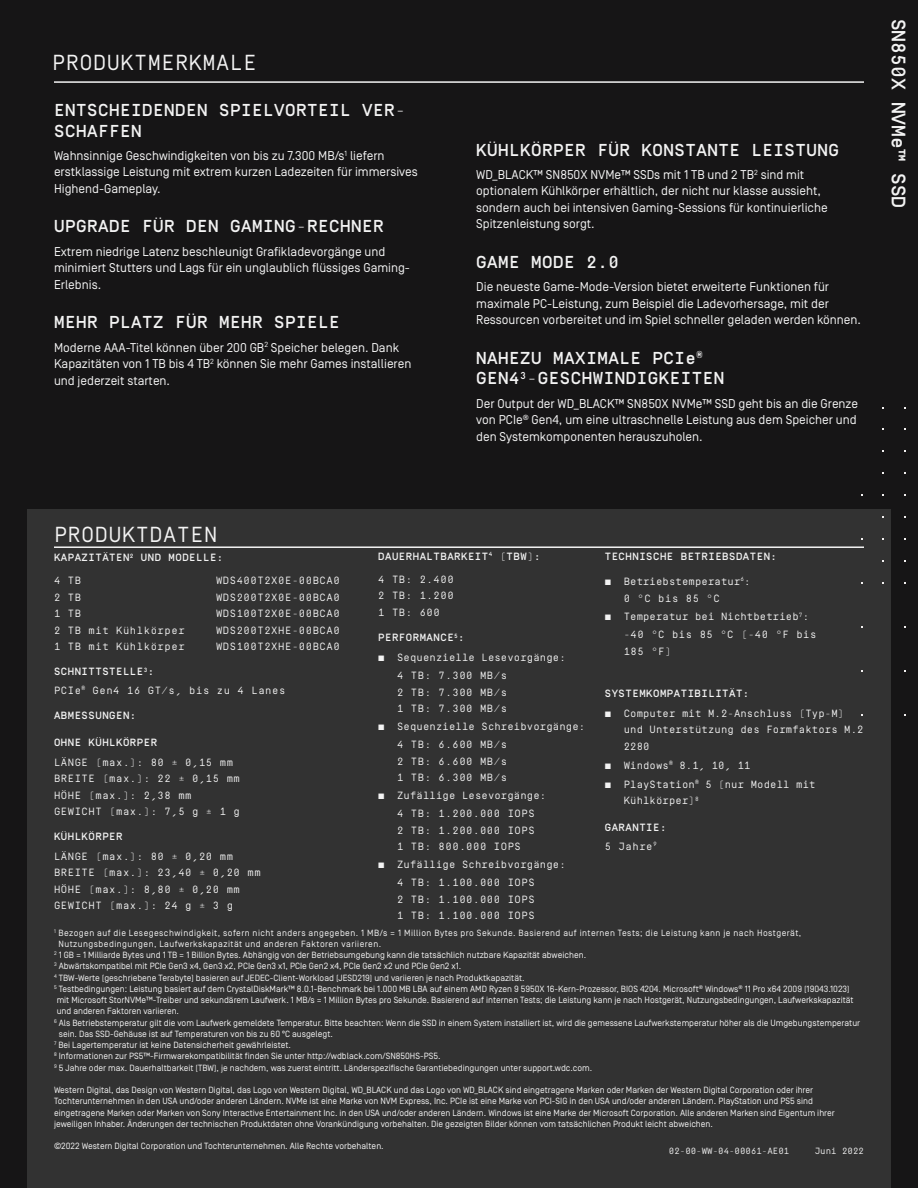
<style>
.page{position:relative;width:918px;height:1188px;background:#161516}
.page>*{position:absolute;margin:0;border:0;box-sizing:border-box;transform-origin:0 0}
.t1{font:21.75px "Simplon Mono";letter-spacing:.02em;color:#f3f3f3}
.t2{font:500 19.5px "Simplon Mono";color:#f3f3f3}
.t3{font:500 17.25px/20.7px "Simplon Mono";letter-spacing:.03em;color:#f3f3f3}
.t4{font:12.75px/16.5px "Simplon Norm";color:#f3f3f3}
.t5{font:10.5px/16.5px "Simplon Mono";letter-spacing:.05em;color:#f3f3f3}
.t6{font:10.5px/17.9px "Simplon Mono";letter-spacing:.01em;color:#f3f3f3}
.t7{font:500 10.5px/23px "Simplon Mono";letter-spacing:.05em;color:#f3f3f3}
.t8{font:9px/11.2px "Simplon Norm";color:#f3f3f3}
.t9{font:9px "Simplon Norm";letter-spacing:.05em;color:#f3f3f3}
.t10{font:9px "Simplon Mono";color:#f3f3f3}
.s1{font-weight:400}
.s2{font-weight:500}
</style>
<div class="page">
<div style="left:27px;top:510px;width:864px;height:678px;background:#323232"></div>
<hr style="left:54px;top:81px;width:810px;height:2px;background:#f3f3f3">
<hr style="left:54px;top:546px;width:810px;height:2px;background:#f3f3f3">
<h1 class="t1" style="left:52px;top:51px;width:206px">PRODUKTMERKMALE</h1>
<h3 class="t3" style="left:54px;top:100px;width:353px">ENTSCHEIDENDEN SPIELVORTEIL VER-<br>SCHAFFEN</h3>
<h3 class="t4" style="left:54px;top:148px;width:365px">Wahnsinnige Geschwindigkeiten von bis zu 7.300 MB/s<sup>1</sup> liefern erstklassige Leistung mit extrem kurzen Ladezeiten für immersives<br>Highend-Gameplay.</h3>
<h3 class="t3" style="left:54px;top:216px;width:331px">UPGRADE FÜR DEN GAMING-RECHNER</h3>
<h3 class="t4" style="left:54px;top:243px;width:358px">Extrem niedrige Latenz beschleunigt Grafikladevorgänge und minimiert Stutters und Lags für ein unglaublich flüssiges Gaming-<br>Erlebnis.</h3>
<h3 class="t3" style="left:54px;top:312px;width:287px">MEHR PLATZ FÜR MEHR SPIELE</h3>
<h3 class="t4" style="left:54px;top:339px;width:359px">Moderne AAA-Titel können über 200 GB<sup>2</sup> Speicher belegen. Dank<br>Kapazitäten von 1 TB bis 4 TB<sup>2</sup> können Sie mehr Games installieren und jederzeit starten.</h3>
<h3 class="t3" style="left:476px;top:139px;width:364px">KÜHLKÖRPER FÜR KONSTANTE LEISTUNG</h3>
<h3 class="t4" style="left:476px;top:166px;width:353px">WD_BLACK™ SN850X NVMe™ SSDs mit 1 TB und 2 TB<sup>2</sup> sind mit optionalem Kühlkörper erhältlich, der nicht nur klasse aussieht, sondern auch bei intensiven Gaming-Sessions für kontinuierliche Spitzenleistung sorgt.</h3>
<h3 class="t3" style="left:476px;top:252px;width:144px">GAME MODE 2.0</h3>
<h3 class="t4" style="left:476px;top:279px;width:386px">Die neueste Game-Mode-Version bietet erweiterte Funktionen für maximale PC-Leistung, zum Beispiel die Ladevorhersage, mit der<br>Ressourcen vorbereitet und im Spiel schneller geladen werden können.</h3>
<h3 class="t3" style="left:476px;top:348px;width:250px">NAHEZU MAXIMALE PCIe<sup>®<br></sup>GEN4<sup>3</sup>-GESCHWINDIGKEITEN</h3>
<h3 class="t4" style="left:476px;top:395px;width:383px;text-align:justify">Der Output der WD_BLACK™ SN850X NVMe™ SSD geht bis an die Grenze von PCIe<sup>®</sup> Gen4, um eine ultraschnelle Leistung aus dem Speicher und den Systemkomponenten herauszuholen.</h3>
<h2 class="t2" style="left:909px;top:19px;width:191px;rotate:90deg">SN850X NVMe™ SSD</h2>
<h1 class="t1" style="left:54px;top:523px;width:165px">PRODUKTDATEN</h1>
<p class="t7" style="left:54px;top:546px;width:171px">KAPAZITÄTEN<sup>2</sup> UND MODELLE:<br><span class="s1">4 TB</span></p>
<p class="t5" style="left:216px;top:572px;width:125px">WDS400T2X0E-00BCA0</p>
<p class="t5" style="left:54px;top:589px;width:29px">2 TB</p>
<p class="t5" style="left:216px;top:589px;width:125px">WDS200T2X0E-00BCA0</p>
<p class="t5" style="left:54px;top:605px;width:29px">1 TB</p>
<p class="t5" style="left:216px;top:605px;width:125px">WDS100T2X0E-00BCA0</p>
<p class="t5" style="left:54px;top:622px;width:132px">2 TB mit Kühlkörper</p>
<p class="t5" style="left:216px;top:622px;width:125px">WDS200T2XHE-00BCA0</p>
<p class="t5" style="left:54px;top:638px;width:132px">1 TB mit Kühlkörper</p>
<p class="t5" style="left:216px;top:638px;width:125px">WDS100T2XHE-00BCA0</p>
<p class="t5" style="left:54px;top:662px;width:233px;line-height:18.6px"><span class="s2">SCHNITTSTELLE</span><sup>3</sup><span class="s2">:<br></span>PCIe<sup>®</sup> Gen4 16 GT/s, bis zu 4 Lanes</p>
<p class="t7" style="left:54px;top:704px;width:84px">ABMESSUNGEN:</p>
<p class="t7" style="left:54px;top:731px;width:105px">OHNE KÜHLKÖRPER</p>
<p class="t5" style="left:54px;top:754px;width:188px">LÄNGE (max.): 80 ± 0,15 mm<br>BREITE (max.): 22 ± 0,15 mm<br>HÖHE (max.): 2,38 mm<br>GEWICHT (max.): 7,5 g ± 1 g</p>
<p class="t7" style="left:54px;top:825px;width:70px">KÜHLKÖRPER</p>
<p class="t5" style="left:54px;top:848px;width:208px">LÄNGE (max.): 80 ± 0,20 mm<br>BREITE (max.): 23,40 ± 0,20 mm<br>HÖHE (max.): 8,80 ± 0,20 mm<br>GEWICHT (max.): 24 g ± 3 g</p>
<p class="t7" style="left:378px;top:545px;width:164px">DAUERHALTBARKEIT<sup>4</sup> (TBW):<br><span class="s1">4 TB: 2.400</span></p>
<p class="t5" style="left:378px;top:588px;width:77px">2 TB: 1.200<br>1 TB: 600</p>
<p class="t7" style="left:378px;top:626px;width:88px">PERFORMANCE<sup>5</sup>:</p>
<p class="t6" style="left:397px;top:649px;width:170px;text-indent:-19px">■ Sequenzielle Lesevorgänge:<br>4 TB: 7.300 MB/s</p>
<p class="t5" style="left:397px;top:684px;width:112px">2 TB: 7.300 MB/s<br>1 TB: 7.300 MB/s</p>
<p class="t6" style="left:397px;top:718px;width:190px;text-indent:-19px">■ Sequenzielle Schreibvorgänge:<br>4 TB: 6.600 MB/s</p>
<p class="t5" style="left:397px;top:753px;width:112px">2 TB: 6.600 MB/s<br>1 TB: 6.300 MB/s</p>
<p class="t6" style="left:397px;top:787px;width:151px;text-indent:-19px">■ Zufällige Lesevorgänge:<br>4 TB: 1.200.000 IOPS</p>
<p class="t5" style="left:397px;top:822px;width:139px">2 TB: 1.200.000 IOPS<br>1 TB: 800.000 IOPS</p>
<p class="t6" style="left:397px;top:856px;width:170px;text-indent:-19px">■ Zufällige Schreibvorgänge:<br>4 TB: 1.100.000 IOPS</p>
<p class="t5" style="left:397px;top:891px;width:139px">2 TB: 1.100.000 IOPS<br>1 TB: 1.100.000 IOPS</p>
<p class="t7" style="left:605px;top:545px;width:174px">TECHNISCHE BETRIEBSDATEN:</p>
<p class="t6" style="left:624px;top:572px;width:128px;text-indent:-19px">■ Betriebstemperatur<sup>6</sup>:<br>0 °C bis 85 °C</p>
<p class="t6" style="left:624px;top:608px;width:194px;text-indent:-19px">■ Temperatur bei Nichtbetrieb<sup>7</sup>: -40 °C bis 85 °C (-40 °F bis</p>
<p class="t5" style="left:624px;top:643px;width:49px">185 °F)</p>
<p class="t7" style="left:605px;top:682px;width:146px">SYSTEMKOMPATIBILITÄT:</p>
<p class="t6" style="left:624px;top:705px;width:241px;line-height:16.5px;text-indent:-19px">■ Computer mit M.2-Anschluss (Typ-M) und Unterstützung des Formfaktors M.2<br>2280</p>
<p class="t6" style="left:605px;top:756px;width:147px">■ Windows<sup>®</sup> 8.1, 10, 11</p>
<p class="t6" style="left:624px;top:776px;width:193px;line-height:16.5px;text-indent:-19px">■ PlayStation<sup>®</sup> 5 (nur Modell mit<br>Kühlkörper)<sup>8</sup></p>
<p class="t7" style="left:605px;top:818px;width:63px;line-height:18.6px">GARANTIE:<br><span class="s1">5 Jahre</span><sup>9</sup></p>
<p class="t9" style="left:54px;top:928px;width:749px"><sup>1</sup> Bezogen auf die Lesegeschwindigkeit, sofern nicht anders angegeben. 1 MB/s = 1 Million Bytes pro Sekunde. Basierend auf internen Tests; die Leistung kann je nach Hostgerät,</p>
<p class="t9" style="left:59px;top:939px;width:324px">Nutzungsbedingungen, Laufwerkskapazität und anderen Faktoren variieren.</p>
<p class="t8" style="left:54px;top:950px;width:534px"><sup>2</sup> 1 GB = 1 Milliarde Bytes und 1 TB = 1 Billion Bytes. Abhängig von der Betriebsumgebung kann die tatsächlich nutzbare Kapazität abweichen.</p>
<p class="t8" style="left:54px;top:961px;width:409px"><sup>3</sup> Abwärtskompatibel mit PCIe Gen3 x4, Gen3 x2, PCIe Gen3 x1, PCIe Gen2 x4, PCIe Gen2 x2 und PCIe Gen2 x1.</p>
<p class="t8" style="left:54px;top:972px;width:472px"><sup>4</sup> TBW-Werte (geschriebene Terabyte) basieren auf JEDEC-Client-Workload (JESD219) und variieren je nach Produktkapazität.</p>
<p class="t8" style="left:54px;top:983px;width:797px"><sup>5</sup> Testbedingungen: Leistung basiert auf dem CrystalDiskMark™ 8.0.1-Benchmark bei 1.000 MB LBA auf einem AMD Ryzen 9 5950X 16-Kern-Prozessor, BIOS 4204. Microsoft<sup>®</sup> Windows<sup>®</sup> 11 Pro x64 2009 (19043.1023)</p>
<p class="t8" style="left:57px;top:995px;width:798px">mit Microsoft StorNVMe™-Treiber und sekundärem Laufwerk. 1 MB/s = 1 Million Bytes pro Sekunde. Basierend auf internen Tests; die Leistung kann je nach Hostgerät, Nutzungsbedingungen, Laufwerkskapazität</p>
<p class="t8" style="left:57px;top:1006px;width:124px">und anderen Faktoren variieren.</p>
<p class="t8" style="left:54px;top:1017px;width:808px"><sup>6</sup> Als Betriebstemperatur gilt die vom Laufwerk gemeldete Temperatur. Bitte beachten: Wenn die SSD in einem System installiert ist, wird die gemessene Laufwerkstemperatur höher als die Umgebungstemperatur</p>
<p class="t8" style="left:59px;top:1028px;width:276px">sein. Das SSD-Gehäuse ist auf Temperaturen von bis zu 60 ºC ausgelegt.</p>
<p class="t8" style="left:54px;top:1040px;width:239px"><sup>7</sup> Bei Lagertemperatur ist keine Datensicherheit gewährleistet.</p>
<p class="t8" style="left:54px;top:1051px;width:388px"><sup>8</sup> Informationen zur PS5™-Firmwarekompatibilität finden Sie unter http://wdblack.com/SN850HS-PS5.</p>
<p class="t8" style="left:54px;top:1062px;width:540px"><sup>9</sup> 5 Jahre oder max. Dauerhaltbarkeit (TBW), je nachdem, was zuerst eintritt. Länderspezifische Garantiebedingungen unter support.wdc.com.</p>
<p class="t8" style="left:54px;top:1085px;width:782px">Western Digital, das Design von Western Digital, das Logo von Western Digital, WD_BLACK und das Logo von WD_BLACK sind eingetragene Marken oder Marken der Western Digital Corporation oder ihrer Tochterunternehmen in den USA und/oder anderen Ländern. NVMe ist eine Marke von NVM Express, Inc. PCIe ist eine Marke von PCI-SIG in den USA und/oder anderen Ländern. PlayStation und PS5 sind eingetragene Marken oder Marken von Sony Interactive Entertainment Inc. in den USA und/oder anderen Ländern. Windows ist eine Marke der Microsoft Corporation. Alle anderen Marken sind Eigentum ihrer jeweiligen Inhaber. Änderungen der technischen Produktdaten ohne Vorankündigung vorbehalten. Die gezeigten Bilder können vom tatsächlichen Produkt leicht abweichen.</p>
<p class="t8" style="left:54px;top:1141px;width:331px">©2022 Western Digital Corporation und Tochterunternehmen. Alle Rechte vorbehalten.</p>
<p class="t10" style="left:669px;top:1146px;width:122px">02-00-WW-04-00061-AE01</p>
<p class="t10" style="left:815px;top:1146px;width:51px">Juni 2022</p>
</div>
